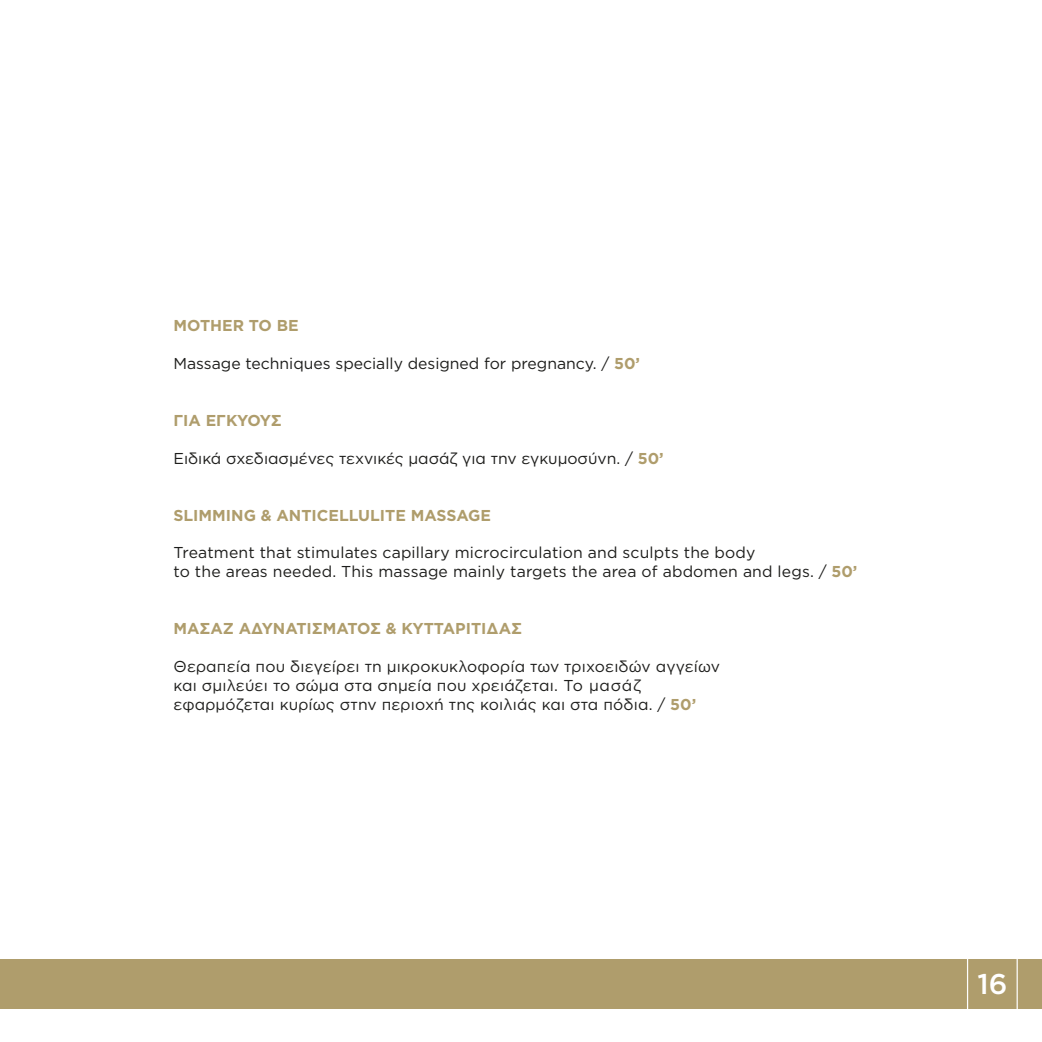
<style>
.page{position:relative;width:1042px;height:1042px;background:#fff}
.page>*{position:absolute;margin:0;border:0;box-sizing:border-box;transform-origin:0 0}
.t1{font:500 28.53px "Gotham Greek";color:#fff}
.t2{font:15.75px/18.9px "Gotham Greek";letter-spacing:.01em;color:#1d1d1b}
.t3{font:700 15.75px "Gotham Greek";color:#af9d6c}
.s1{font-weight:700;color:#af9d6c}
</style>
<div class="page">
<div style="left:0;top:959px;width:1042px;height:50px;background:#af9d6c"></div>
<div style="left:967px;top:953px;width:51px;height:61px;border:1px solid #fff"></div>
<p class="t3" style="left:173px;top:317px;width:127px">MOTHER TO BE</p>
<p class="t2" style="left:173px;top:354px;width:468px">Massage techniques specially designed for pregnancy. / <span class="s1">50’</span></p>
<p class="t3" style="left:173px;top:411px;width:110px">ΓΙΑ ΕΓΚΥΟΥΣ</p>
<p class="t2" style="left:173px;top:448px;width:492px">Ειδικά σχεδιασμένες τεχνικές μασάζ για την εγκυμοσύνη. / <span class="s1">50’</span></p>
<p class="t3" style="left:173px;top:506px;width:319px">SLIMMING &amp; ANTICELLULITE MASSAGE</p>
<p class="t2" style="left:173px;top:543px;width:685px">Treatment that stimulates capillary microcirculation and sculpts the body<br>to the areas needed. This massage mainly targets the area of abdomen and legs. / <span class="s1">50’</span></p>
<p class="t3" style="left:173px;top:619px;width:350px">ΜΑΣΑΖ ΑΔΥΝΑΤΙΣΜΑΤΟΣ &amp; ΚΥΤΤΑΡΙΤΙΔΑΣ</p>
<p class="t2" style="left:173px;top:656px;width:548px">Θεραπεία που διεγείρει τη μικροκυκλοφορία των τριχοειδών αγγείων και σμιλεύει το σώμα στα σημεία που χρειάζεται. Το μασάζ εφαρμόζεται κυρίως στην περιοχή της κοιλιάς και στα πόδια. / <span class="s1">50’</span></p>
<h1 class="t1" style="left:977px;top:967px;width:32px">16</h1>
</div>
